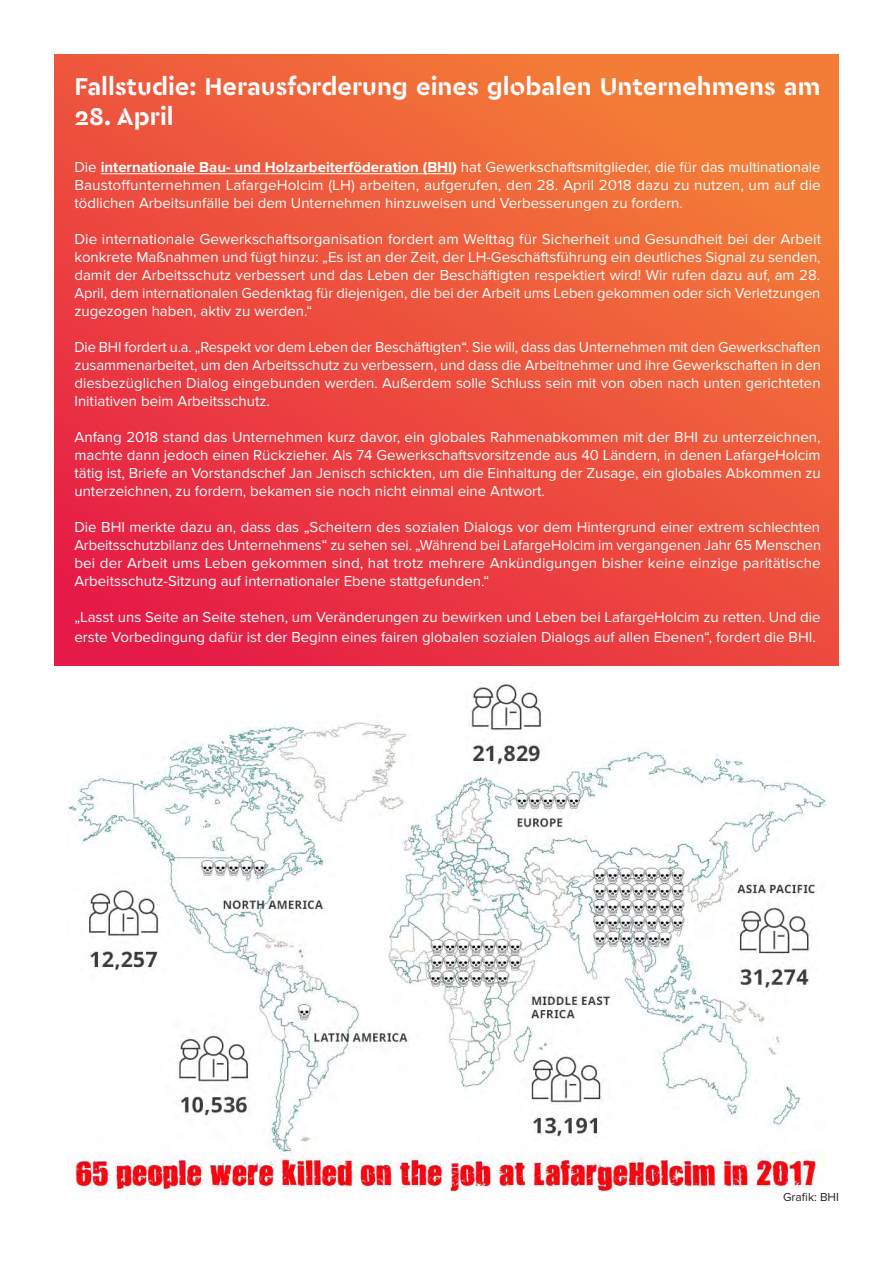
<style>
.page{position:relative;width:893px;height:1263px;background:#fff}
.page>*{position:absolute;margin:0;border:0;box-sizing:border-box;transform-origin:0 0}
.t1{font:700 25.5px "Cera Stencil PRO";color:#fff}
.t2{font:15px/18px "Proxima Nova";color:#fff;text-align:justify}
.t3{font:12px "Proxima Nova";color:#231f20}
.s1{font-weight:700}
</style>
<div class="page">
<img style="left:68px;top:684px;width:757px;height:508px">
<svg style="left:54px;top:54px;width:785px;height:611px;background:#ed4f3d"></svg>
<hr style="left:101px;top:173px;width:351px;height:1px;background:#fff">
<p class="t1" style="left:74px;top:69px;width:748px">Fallstudie: Herausforderung eines globalen Unternehmens am</p>
<p class="t1" style="left:74px;top:100px;width:101px">28. April</p>
<p class="t2" style="left:74px;top:158px;width:748px">Die <span class="s1">internationale Bau- und Holzarbeiterföderation (BHI)</span> hat Gewerkschaftsmitglieder, die für das multinationale Baustoffunternehmen LafargeHolcim (LH) arbeiten, aufgerufen, den 28. April 2018 dazu zu nutzen, um auf die tödlichen Arbeitsunfälle bei dem Unternehmen hinzuweisen und Verbesserungen zu fordern.</p>
<p class="t2" style="left:74px;top:230px;width:748px">Die internationale Gewerkschaftsorganisation fordert am Welttag für Sicherheit und Gesundheit bei der Arbeit konkrete Maßnahmen und fügt hinzu: „Es ist an der Zeit, der LH-Geschäftsführung ein deutliches Signal zu senden, damit der Arbeitsschutz verbessert und das Leben der Beschäftigten respektiert wird! Wir rufen dazu auf, am 28.<br>April, dem internationalen Gedenktag für diejenigen, die bei der Arbeit ums Leben gekommen oder sich Verletzungen zugezogen haben, aktiv zu werden.“</p>
<p class="t2" style="left:74px;top:338px;width:748px">Die BHI fordert u.a. „Respekt vor dem Leben der Beschäftigten“. Sie will, dass das Unternehmen mit den Gewerkschaften zusammenarbeitet, um den Arbeitsschutz zu verbessern, und dass die Arbeitnehmer und ihre Gewerkschaften in den diesbezüglichen Dialog eingebunden werden. Außerdem solle Schluss sein mit von oben nach unten gerichteten Initiativen beim Arbeitsschutz.</p>
<p class="t2" style="left:74px;top:428px;width:748px">Anfang 2018 stand das Unternehmen kurz davor, ein globales Rahmenabkommen mit der BHI zu unterzeichnen, machte dann jedoch einen Rückzieher. Als 74 Gewerkschaftsvorsitzende aus 40 Ländern, in denen LafargeHolcim tätig ist, Briefe an Vorstandschef Jan Jenisch schickten, um die Einhaltung der Zusage, ein globales Abkommen zu unterzeichnen, zu fordern, bekamen sie noch nicht einmal eine Antwort.</p>
<p class="t2" style="left:74px;top:518px;width:748px">Die BHI merkte dazu an, dass das „Scheitern des sozialen Dialogs vor dem Hintergrund einer extrem schlechten Arbeitsschutzbilanz des Unternehmens“ zu sehen sei. „Während bei LafargeHolcim im vergangenen Jahr 65 Menschen bei der Arbeit ums Leben gekommen sind, hat trotz mehrere Ankündigungen bisher keine einzige paritätische Arbeitsschutz-Sitzung auf internationaler Ebene stattgefunden.“</p>
<p class="t2" style="left:74px;top:607px;width:748px;line-height:19.8px">„Lasst uns Seite an Seite stehen, um Veränderungen zu bewirken und Leben bei LafargeHolcim zu retten. Und die erste Vorbedingung dafür ist der Beginn eines fairen globalen sozialen Dialogs auf allen Ebenen“, fordert die BHI.</p>
<p class="t3" style="left:783px;top:1190px;width:57px">Grafik: BHI</p>
</div>
